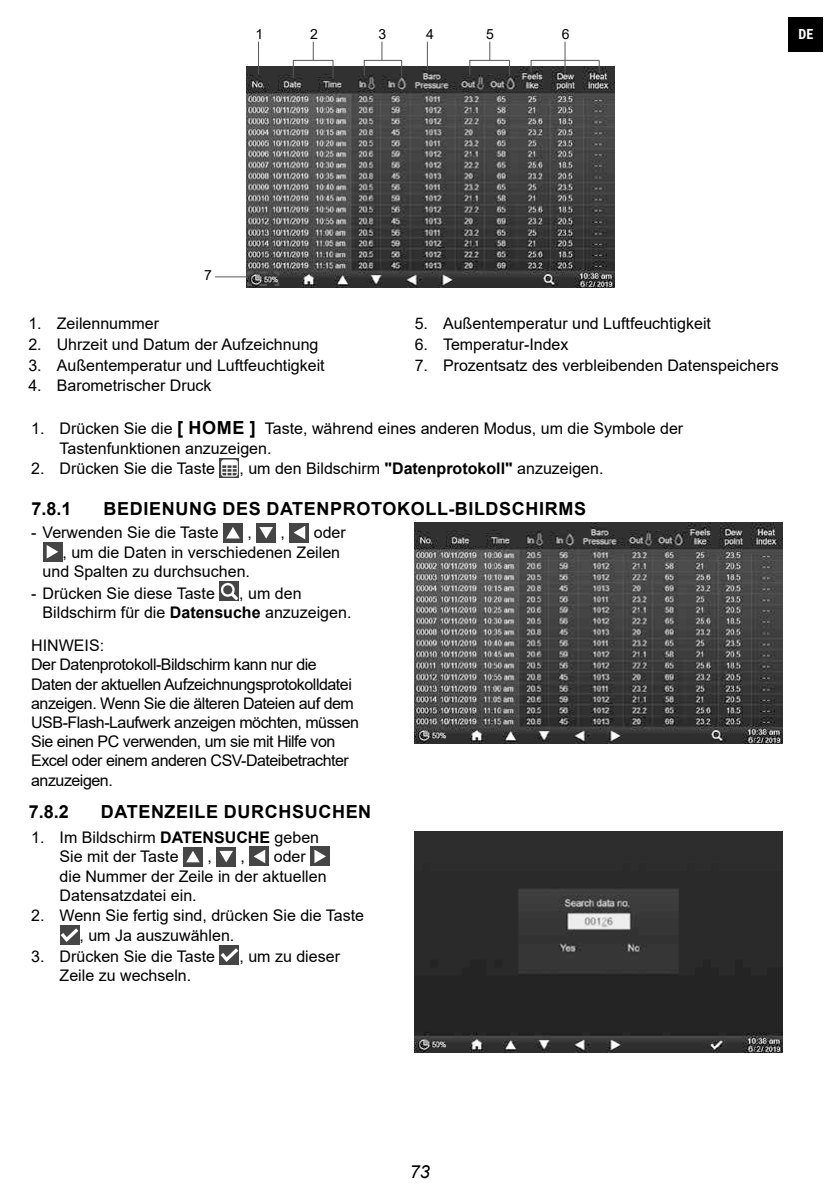
<style>
.page{position:relative;width:840px;height:1191px;background:#fff}
.page>*{position:absolute;margin:0;border:0;box-sizing:border-box;transform-origin:0 0}
.t1{font:700 18px "Arial";letter-spacing:.035em;color:#000}
.t2{font:italic 18px "Arial";color:#000}
.t3{font:16px/19.2px "Arial";color:#000}
.t4{font:16px/19.2px "Arial";letter-spacing:-.03em;color:#000}
.t5{font:14px "Arial";color:#000}
.t6{font:700 14px "Roboto Condensed";color:#fff}
.s1{font-weight:700;font-size:18px}
.s2{font-weight:700}
</style>
<div class="page">
<img style="left:246px;top:66px;width:368px;height:221px">
<hr style="left:215px;top:276px;width:32px;height:1px;background:#585858">
<hr style="left:258px;top:42px;width:1px;height:32px;background:#585858">
<svg style="left:426px;top:42px;width:1px;height:28px"></svg>
<svg style="left:246px;top:270px;width:34px;height:17px"></svg>
<svg style="left:292px;top:42px;width:42px;height:37px"></svg>
<svg style="left:363px;top:42px;width:39px;height:35px"></svg>
<svg style="left:468px;top:42px;width:42px;height:34px"></svg>
<svg style="left:529px;top:42px;width:71px;height:31px"></svg>
<svg style="left:219px;top:458px;width:20px;height:20px"></svg>
<svg style="left:221px;top:459px;width:17px;height:17px"></svg>
<div style="left:223px;top:523px;width:20px;height:19px;background:#454545"></div>
<svg style="left:226px;top:527px;width:14px;height:11px"></svg>
<div style="left:256px;top:523px;width:20px;height:20px;background:#454545"></div>
<svg style="left:259px;top:527px;width:14px;height:11px"></svg>
<div style="left:289px;top:522px;width:20px;height:20px;background:#454545"></div>
<svg style="left:293px;top:526px;width:12px;height:13px"></svg>
<div style="left:43px;top:542px;width:19px;height:19px;background:#454545"></div>
<svg style="left:47px;top:545px;width:11px;height:13px"></svg>
<div style="left:219px;top:581px;width:20px;height:20px;background:#454545"></div>
<svg style="left:220px;top:582px;width:18px;height:18px"></svg>
<img style="left:414px;top:522px;width:368px;height:221px">
<div style="left:183px;top:846px;width:20px;height:20px;background:#454545"></div>
<svg style="left:186px;top:851px;width:14px;height:11px"></svg>
<div style="left:216px;top:846px;width:20px;height:20px;background:#454545"></div>
<svg style="left:219px;top:851px;width:14px;height:11px"></svg>
<div style="left:249px;top:846px;width:20px;height:20px;background:#454545"></div>
<svg style="left:253px;top:850px;width:12px;height:13px"></svg>
<div style="left:310px;top:846px;width:20px;height:20px;background:#454545"></div>
<svg style="left:314px;top:849px;width:12px;height:14px"></svg>
<div style="left:60px;top:925px;width:19px;height:20px;background:#454545"></div>
<svg style="left:61px;top:928px;width:17px;height:14px"></svg>
<div style="left:219px;top:945px;width:20px;height:20px;background:#454545"></div>
<svg style="left:220px;top:948px;width:18px;height:14px"></svg>
<img style="left:414px;top:831px;width:368px;height:221px">
<div style="left:788px;top:17px;width:34px;height:34px;background:#000"></div>
<p class="t5" style="left:255px;top:24px;width:9px">1</p>
<p class="t5" style="left:310px;top:24px;width:9px">2</p>
<p class="t5" style="left:426px;top:24px;width:9px">4</p>
<p class="t5" style="left:378px;top:24px;width:9px">3</p>
<p class="t5" style="left:486px;top:24px;width:9px">5</p>
<p class="t5" style="left:561px;top:24px;width:9px">6</p>
<p class="t6" style="left:798px;top:24px;width:16px">DE</p>
<p class="t5" style="left:204px;top:265px;width:9px">7</p>
<p class="t3" style="left:28px;top:314px;width:132px">1. Zeilennummer</p>
<p class="t3" style="left:28px;top:335px;width:291px">2. Uhrzeit und Datum der Aufzeichnung</p>
<p class="t3" style="left:28px;top:355px;width:298px">3. Außentemperatur und Luftfeuchtigkeit</p>
<p class="t3" style="left:28px;top:376px;width:185px">4. Barometrischer Druck</p>
<p class="t3" style="left:414px;top:314px;width:298px">5. Außentemperatur und Luftfeuchtigkeit</p>
<p class="t3" style="left:414px;top:335px;width:155px">6. Temperatur-Index</p>
<p class="t3" style="left:414px;top:355px;width:365px">7. Prozentsatz des verbleibenden Datenspeichers</p>
<p class="t3" style="left:60px;top:419px;width:625px;text-indent:-28px">1. Drücken Sie die <span class="s1">[ HOME ]</span> Taste, während eines anderen Modus, um die Symbole der<br>Tastenfunktionen anzuzeigen.</p>
<p class="t3" style="left:31px;top:459px;width:185px">2. Drücken Sie die Taste</p>
<p class="t3" style="left:239px;top:459px;width:365px">, um den Bildschirm <span class="s2">"Datenprotokoll"</span> anzuzeigen.</p>
<p class="t1" style="left:31px;top:496px;width:42px">7.8.1</p>
<p class="t1" style="left:103px;top:496px;width:484px">BEDIENUNG DES DATENPROTOKOLL-BILDSCHIRMS</p>
<p class="t3" style="left:31px;top:523px;width:189px">- Verwenden Sie die Taste</p>
<p class="t3" style="left:247px;top:523px;width:6px">,</p>
<p class="t3" style="left:280px;top:523px;width:6px">,</p>
<p class="t3" style="left:313px;top:523px;width:34px">oder</p>
<p class="t3" style="left:62px;top:542px;width:279px">, um die Daten in verschiedenen Zeilen</p>
<p class="t3" style="left:43px;top:561px;width:209px">und Spalten zu durchsuchen.</p>
<p class="t3" style="left:31px;top:583px;width:185px">- Drücken Sie diese Taste</p>
<p class="t3" style="left:43px;top:583px;width:310px;text-indent:197px">, um den<br>Bildschirm für die <span class="s2">Datensuche</span> anzuzeigen.</p>
<p class="t4" style="left:31px;top:636px;width:329px">HINWEIS:<br>Der Datenprotokoll-Bildschirm kann nur die Daten der aktuellen Aufzeichnungsprotokolldatei anzeigen. Wenn Sie die älteren Dateien auf dem USB-Flash-Laufwerk anzeigen möchten, müssen Sie einen PC verwenden, um sie mit Hilfe von Excel oder einem anderen CSV-Dateibetrachter anzuzeigen.</p>
<p class="t1" style="left:29px;top:798px;width:42px">7.8.2</p>
<p class="t1" style="left:101px;top:798px;width:272px">DATENZEILE DURCHSUCHEN</p>
<p class="t3" style="left:60px;top:827px;width:261px;text-indent:-28px">1. Im Bildschirm <span class="s2">DATENSUCHE</span> geben<br>Sie mit der Taste</p>
<p class="t3" style="left:207px;top:847px;width:6px">,</p>
<p class="t3" style="left:240px;top:847px;width:6px">,</p>
<p class="t3" style="left:60px;top:847px;width:268px;text-indent:214px">oder die Nummer der Zeile in der aktuellen<br>Datensatzdatei ein.</p>
<p class="t3" style="left:79px;top:906px;width:286px;text-indent:-48px">2. Wenn Sie fertig sind, drücken Sie die Taste , um Ja auszuwählen.</p>
<p class="t3" style="left:31px;top:946px;width:185px">3. Drücken Sie die Taste</p>
<p class="t3" style="left:239px;top:946px;width:102px">, um zu dieser</p>
<p class="t3" style="left:60px;top:966px;width:133px">Zeile zu wechseln.</p>
<p class="t2" style="left:410px;top:1159px;width:22px">73</p>
</div>
